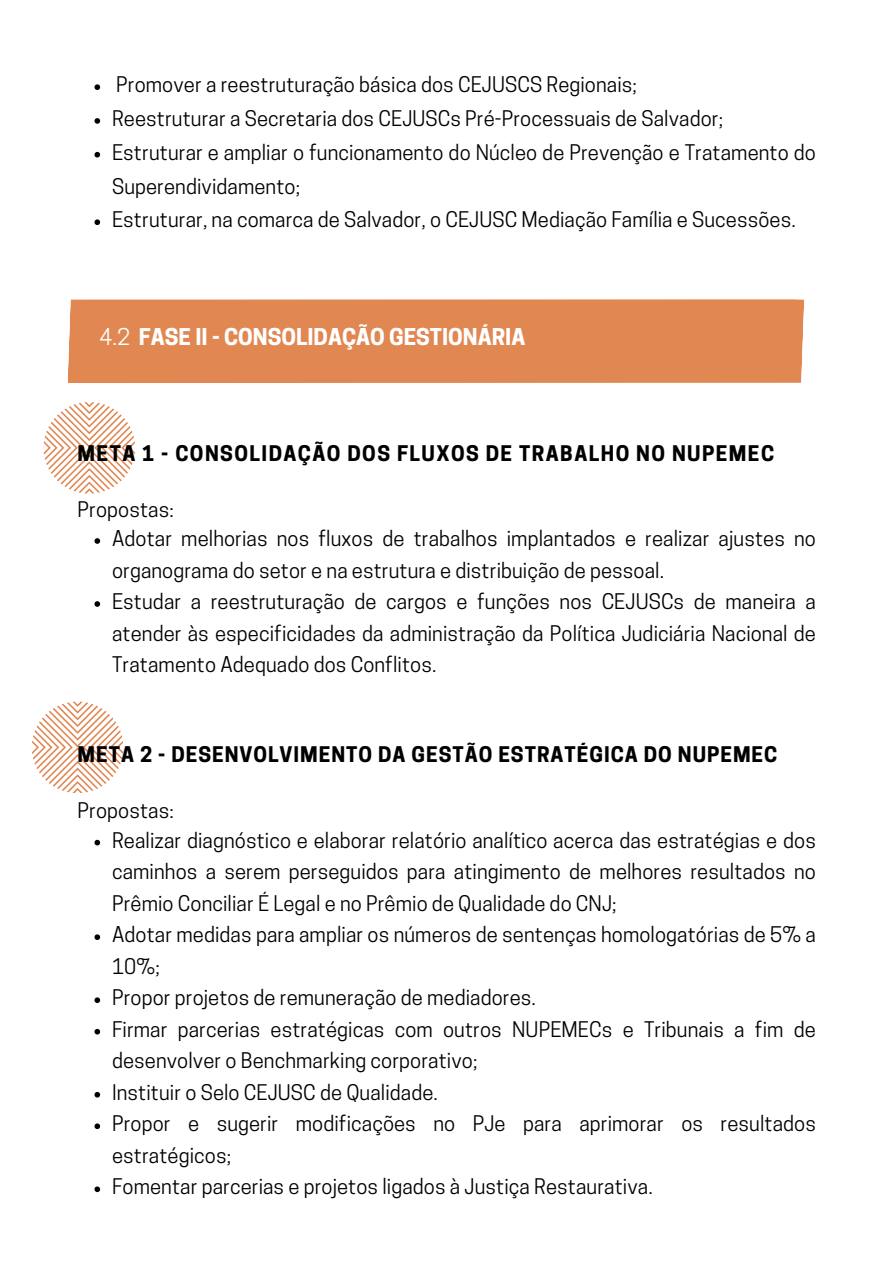
<style>
.page{position:relative;width:894px;height:1264px;background:#fff}
.page>*{position:absolute;margin:0;border:0;box-sizing:border-box;transform-origin:0 0}
.t1{font:700 21.75px "Cooper Hewitt";color:#fff}
.t2{font:20.25px/31.5px "Cooper Hewitt";letter-spacing:.005em;color:#000}
.t3{font:700 20.25px "Cooper Hewitt";letter-spacing:.05em;color:#000}
.t4{font:700 20.25px "Cooper Hewitt";letter-spacing:.07em;color:#000}
.s1{font-weight:400}
</style>
<div class="page">
<svg style="left:94px;top:84px;width:6px;height:6px"></svg>
<svg style="left:94px;top:118px;width:6px;height:6px"></svg>
<svg style="left:94px;top:152px;width:6px;height:5px"></svg>
<svg style="left:94px;top:219px;width:6px;height:6px"></svg>
<svg style="left:43px;top:402px;width:92px;height:91px"></svg>
<div style="left:67px;top:299px;width:737px;height:84px;background:#e18752"></div>
<svg style="left:32px;top:701px;width:91px;height:91px"></svg>
<svg style="left:94px;top:538px;width:6px;height:6px"></svg>
<svg style="left:94px;top:601px;width:6px;height:6px"></svg>
<svg style="left:94px;top:839px;width:6px;height:6px"></svg>
<svg style="left:94px;top:934px;width:6px;height:6px"></svg>
<svg style="left:94px;top:997px;width:6px;height:6px"></svg>
<svg style="left:94px;top:1028px;width:6px;height:6px"></svg>
<svg style="left:94px;top:1092px;width:6px;height:5px"></svg>
<svg style="left:94px;top:1123px;width:6px;height:6px"></svg>
<svg style="left:94px;top:1186px;width:6px;height:6px"></svg>
<p class="t2" style="left:112px;top:70px;width:705px;line-height:33.8px">Promover a reestruturação básica dos CEJUSCS Regionais;<br>Reestruturar a Secretaria dos CEJUSCs Pré-Processuais de Salvador; Estruturar e ampliar o funcionamento do Núcleo de Prevenção e Tratamento do Superendividamento;<br>Estruturar, na comarca de Salvador, o CEJUSC Mediação Família e Sucessões.</p>
<p class="t1" style="left:99px;top:328px;width:427px"><span class="s1">4.2</span> FASE II - CONSOLIDAÇÃO GESTIONÁRIA</p>
<p class="t4" style="left:78px;top:445px;width:697px">META 1 - CONSOLIDAÇÃO DOS FLUXOS DE TRABALHO NO NUPEMEC</p>
<p class="t2" style="left:112px;top:497px;width:705px;line-height:29.2px;text-indent:-34px">Propostas:<br>Adotar melhorias nos fluxos de trabalhos implantados e realizar ajustes no</p>
<p class="t2" style="left:112px;top:556px;width:705px">organograma do setor e na estrutura e distribuição de pessoal.<br>Estudar a reestruturação de cargos e funções nos CEJUSCs de maneira a atender às especificidades da administração da Política Judiciária Nacional de Tratamento Adequado dos Conflitos.</p>
<p class="t3" style="left:78px;top:747px;width:701px">META 2 - DESENVOLVIMENTO DA GESTÃO ESTRATÉGICA DO NUPEMEC</p>
<p class="t2" style="left:112px;top:798px;width:705px;line-height:29.2px;text-indent:-34px">Propostas:<br>Realizar diagnóstico e elaborar relatório analítico acerca das estratégias e dos</p>
<p class="t2" style="left:112px;top:858px;width:705px">caminhos a serem perseguidos para atingimento de melhores resultados no Prêmio Conciliar É Legal e no Prêmio de Qualidade do CNJ;<br>Adotar medidas para ampliar os números de sentenças homologatórias de 5% a 10%;<br>Propor projetos de remuneração de mediadores.<br>Firmar parcerias estratégicas com outros NUPEMECs e Tribunais a fim de desenvolver o Benchmarking corporativo;<br>Instituir o Selo CEJUSC de Qualidade.<br>Propor e sugerir modificações no PJe para aprimorar os resultados estratégicos;<br>Fomentar parcerias e projetos ligados à Justiça Restaurativa.</p>
</div>
